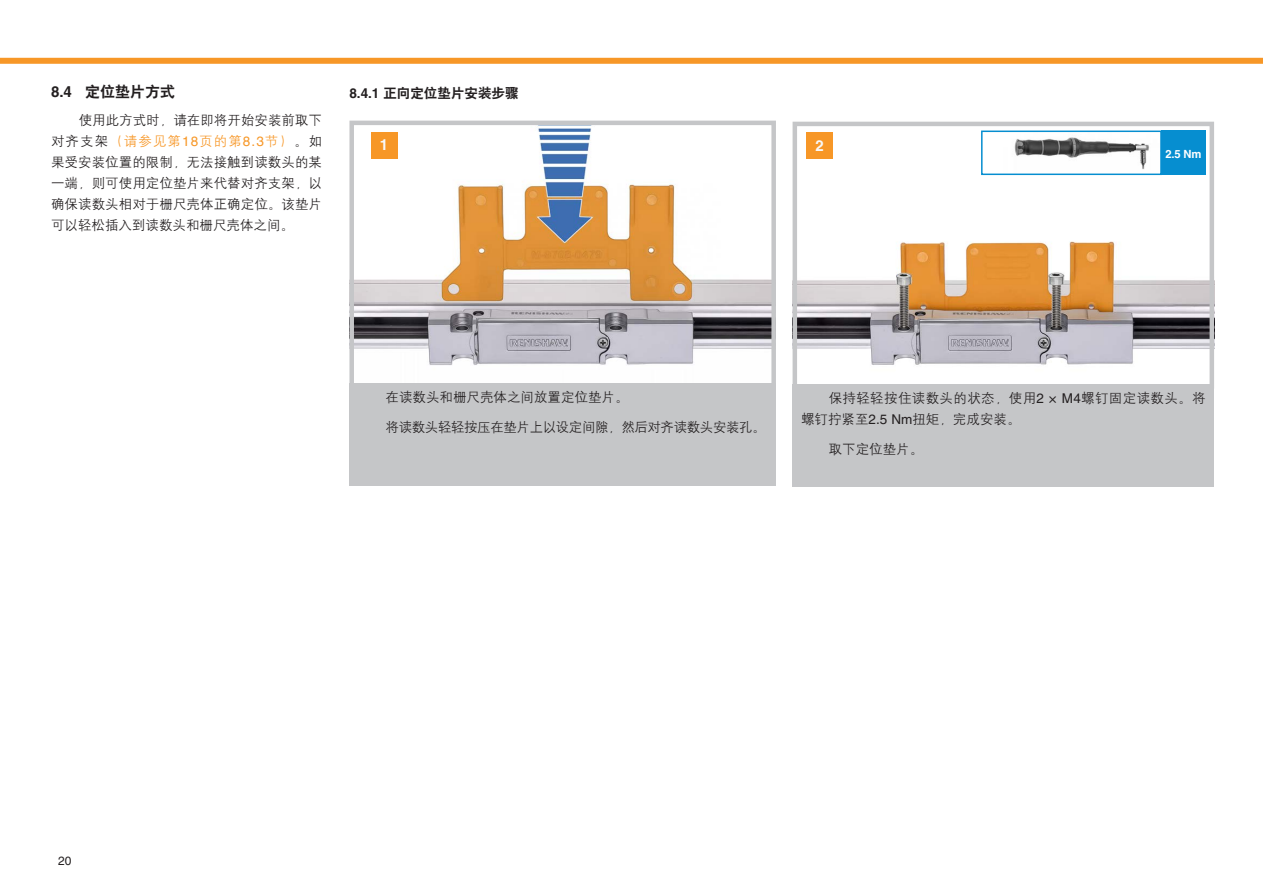
<style>
.page{position:relative;width:1263px;height:893px;background:#fff}
.page>*{position:absolute;margin:0;border:0;box-sizing:border-box;transform-origin:0 0}
.t1{font:15px "H Yb 2 gj";color:#231f20}
.Numbers_10_bold_whit{font:700 15px "Helvetica LT Pro";color:#f8f8f9}
.Text_8_on_11_Roman{font:13.5px/21px "H Yg 2 gj";color:#231f20;text-align:justify}
.Text_8_on_11_Roman-2{font:13.5px/21px "H Yg 2 gj";letter-spacing:.025em;color:#231f20}
.Text_8_on_11_Roman-3{font:13.5px "H Yg 2 gj";letter-spacing:-.03em;color:#231f20}
.t2{font:13.5px "H Yb 2 gj";color:#231f20}
.t3{font:12px "Helvetica LT Pro";color:#231f20}
.Annotation_7_5_white{font:700 11.25px "Helvetica LT Pro";color:#fff}
.s1{font-family:"Helvetica LT Pro";font-weight:700}
.s2{color:#f79727}
.s3{font-family:"Helvetica LT Pro";color:#f79727}
.s4{font-family:"Helvetica LT Pro"}
</style>
<div class="page">
<div style="left:0;top:58px;width:1263px;height:6px;background:#f79727"></div>
<img style="left:797px;top:130px;width:412px;height:235px">
<div style="left:792px;top:122px;width:422px;height:267px;border:4px solid #c5c6c8"></div>
<svg style="left:980px;top:130px;width:182px;height:46px"></svg>
<div style="left:1161px;top:131px;width:44px;height:44px;background:#068ed0"></div>
<img style="left:354px;top:126px;width:417px;height:239px">
<div style="left:349px;top:121px;width:427px;height:267px;border:4px solid #c5c6c8"></div>
<div style="left:349px;top:383px;width:427px;height:102px;background:#c5c6c8"></div>
<div style="left:792px;top:384px;width:422px;height:102px;background:#c5c6c8"></div>
<div style="left:371px;top:132px;width:26px;height:27px;background:#f79727"></div>
<div style="left:807px;top:132px;width:26px;height:27px;background:#f79727"></div>
<p class="t1" style="left:51px;top:84px;width:126px"><span class="s1">8.4</span> 定位垫片方式</p>
<p class="Text_8_on_11_Roman" style="left:51px;top:109px;width:273px;text-indent:28px">使用此方式时，请在即将开始安装前取下对齐支架<span class="s2">（请参见第</span><span class="s3">18</span><span class="s2">页的第</span><span class="s3">8.3</span><span class="s2">节）</span>。如果受安装位置的限制，无法接触到读数头的某一端，则可使用定位垫片来代替对齐支架，以确保读数头相对于栅尺壳体正确定位。该垫片可以轻松插入到读数头和栅尺壳体之间。</p>
<p class="t2" style="left:349px;top:86px;width:171px"><span class="s1">8.4.1</span> 正向定位垫片安装步骤</p>
<p class="Numbers_10_bold_whit" style="left:380px;top:136px;width:10px">1</p>
<p class="Numbers_10_bold_whit" style="left:816px;top:136px;width:10px">2</p>
<p class="Annotation_7_5_white" style="left:1165px;top:147px;width:37px">2.5 Nm</p>
<p class="Text_8_on_11_Roman" style="left:386px;top:386px;width:244px">在读数头和栅尺壳体之间放置定位垫片。</p>
<p class="Text_8_on_11_Roman-3" style="left:386px;top:420px;width:382px">将读数头轻轻按压在垫片上以设定间隙，然后对齐读数头安装孔。</p>
<p class="Text_8_on_11_Roman-2" style="left:801px;top:388px;width:406px;text-indent:28px">保持轻轻按住读数头的状态，使用<span class="s4">2 × M4</span>螺钉固定读数头。将螺钉拧紧至<span class="s4">2.5 Nm</span>扭矩，完成安装。</p>
<p class="Text_8_on_11_Roman" style="left:829px;top:438px;width:96px">取下定位垫片。</p>
<p class="t3" style="left:58px;top:854px;width:15px">20</p>
</div>
